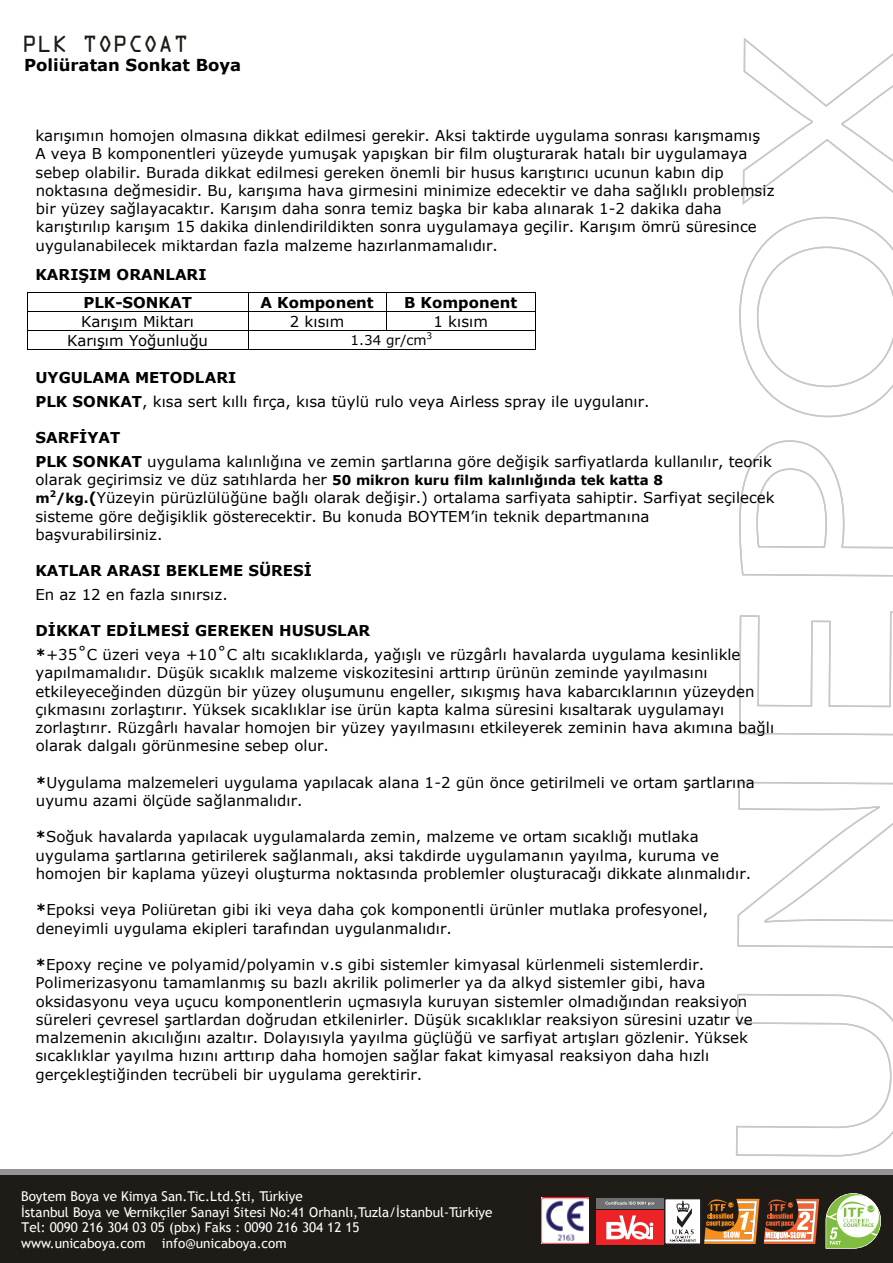
<style>
.page{position:relative;width:893px;height:1263px;background:#fff}
.page>*{position:absolute;margin:0;border:0;box-sizing:border-box;transform-origin:0 0}
.t1{font:21px "OCRA Std";color:#1f1b17}
.t2{font:700 16.5px "Verdana";color:#010101}
.t3{font:15px/18.1px "Verdana";color:#010101}
.t4{font:700 15px/28px "Verdana";color:#010101}
.t5{font:13.5px/15.6px "Trebuchet MS";color:#fff}
.t6{font:700 13.5px "Verdana";color:#010101}
.t7{font:13.5px "Verdana";color:#010101}
.s1{font-weight:700}
.s2{font-weight:400;font-size:15px}
.s3{font-weight:700;font-size:13.5px}
</style>
<div class="page">
<div style="left:0;top:1169px;width:893px;height:94px;background:#969494"></div>
<div style="left:0;top:1175px;width:893px;height:88px;background:#1f1b17"></div>
<svg style="left:736px;top:993px;width:157px;height:164px"></svg>
<svg style="left:737px;top:781px;width:3px;height:166px"></svg>
<svg style="left:740px;top:440px;width:153px;height:508px"></svg>
<svg style="left:739px;top:216px;width:154px;height:202px"></svg>
<svg style="left:742px;top:38px;width:151px;height:167px"></svg>
<hr style="left:28px;top:292px;width:220px;height:1px;background:#010101">
<hr style="left:248px;top:292px;width:138px;height:1px;background:#010101">
<hr style="left:387px;top:292px;width:148px;height:1px;background:#010101">
<hr style="left:28px;top:311px;width:220px;height:1px;background:#010101">
<hr style="left:248px;top:311px;width:138px;height:1px;background:#010101">
<hr style="left:387px;top:311px;width:148px;height:1px;background:#010101">
<hr style="left:28px;top:330px;width:220px;height:1px;background:#010101">
<hr style="left:248px;top:330px;width:138px;height:1px;background:#010101">
<svg style="left:386px;top:292px;width:1px;height:39px"></svg>
<hr style="left:387px;top:330px;width:148px;height:1px;background:#010101">
<svg style="left:27px;top:292px;width:1px;height:58px"></svg>
<hr style="left:28px;top:349px;width:220px;height:1px;background:#010101">
<svg style="left:248px;top:293px;width:1px;height:56px"></svg>
<hr style="left:248px;top:349px;width:287px;height:1px;background:#010101">
<svg style="left:535px;top:292px;width:1px;height:58px"></svg>
<div style="left:596px;top:1210px;width:68px;height:34px;background:#ec2427"></div>
<svg style="left:606px;top:1215px;width:47px;height:24px"></svg>
<div style="left:596px;top:1198px;width:68px;height:11px;background:#6e6f72"></div>
<svg style="left:605px;top:1201px;width:49px;height:4px"></svg>
<div style="left:664px;top:1198px;width:38px;height:47px;background:#fff;border:2px solid #231f20"></div>
<svg style="left:670px;top:1200px;width:26px;height:42px"></svg>
<svg style="left:704px;top:1198px;width:115px;height:46px"></svg>
<svg style="left:826px;top:1193px;width:55px;height:55px;background:#a8c08d"></svg>
<img style="left:542px;top:1198px;width:47px;height:45px">
<h1 class="t1" style="left:22px;top:34px;width:168px">PLK TOPCOAT</h1>
<p class="t2" style="left:24px;top:53px;width:219px">Poliüratan Sonkat Boya</p>
<p class="t3" style="left:35px;top:127px;width:741px">karışımın homojen olmasına dikkat edilmesi gerekir. Aksi taktirde uygulama sonrası karışmamış<br>A veya B komponentleri yüzeyde yumuşak yapışkan bir film oluşturarak hatalı bir uygulamaya sebep olabilir. Burada dikkat edilmesi gereken önemli bir husus karıştırıcı ucunun kabın dip noktasına değmesidir. Bu, karışıma hava girmesini minimize edecektir ve daha sağlıklı problemsiz bir yüzey sağlayacaktır. Karışım daha sonra temiz başka bir kaba alınarak 1-2 dakika daha karıştırılıp karışım 15 dakika dinlendirildikten sonra uygulamaya geçilir. Karışım ömrü süresince uygulanabilecek miktardan fazla malzeme hazırlanmamalıdır.</p>
<p class="t4" style="left:83px;top:260px;width:125px;text-indent:-48px">KARIŞIM ORANLARI<br>PLK-SONKAT</p>
<p class="t4" style="left:260px;top:288px;width:115px">A Komponent</p>
<p class="t4" style="left:404px;top:288px;width:115px">B Komponent</p>
<p class="t3" style="left:81px;top:312px;width:114px">Karışım Miktarı</p>
<p class="t3" style="left:290px;top:312px;width:56px">2 kısım</p>
<p class="t3" style="left:433px;top:312px;width:56px">1 kısım</p>
<p class="t3" style="left:67px;top:331px;width:142px">Karışım Yoğunluğu</p>
<p class="t7" style="left:351px;top:331px;width:83px">1.34 gr/cm<sup>3</sup></p>
<p class="t3" style="left:35px;top:366px;width:616px;line-height:23.7px"><span class="s1">UYGULAMA METODLARI<br>PLK SONKAT</span>, kısa sert kıllı fırça, kısa tüylü rulo veya Airless spray ile uygulanır.</p>
<p class="t3" style="left:35px;top:426px;width:738px;line-height:23.7px"><span class="s1">SARFİYAT<br>PLK SONKAT</span> uygulama kalınlığına ve zemin şartlarına göre değişik sarfiyatlarda kullanılır, teorik</p>
<p class="t6" style="left:36px;top:471px;width:629px"><span class="s2">olarak geçirimsiz ve düz satıhlarda her</span> 50 mikron kuru film kalınlığında tek katta 8</p>
<p class="t3" style="left:35px;top:488px;width:741px"><span class="s3">m</span><sup>2</sup><span class="s3">/kg.</span><span class="s1">(</span>Yüzeyin pürüzlülüğüne bağlı olarak değişir.) ortalama sarfiyata sahiptir. Sarfiyat seçilecek sisteme göre değişiklik gösterecektir. Bu konuda BOYTEM’in teknik departmanına başvurabilirsiniz.</p>
<p class="t4" style="left:35px;top:556px;width:278px">KATLAR ARASI BEKLEME SÜRESİ</p>
<p class="t3" style="left:35px;top:585px;width:194px">En az 12 en fazla sınırsız.</p>
<p class="t3" style="left:35px;top:619px;width:707px;line-height:23.5px"><span class="s1">DİKKAT EDİLMESİ GEREKEN HUSUSLAR<br>*</span>+35˚C üzeri veya +10˚C altı sıcaklıklarda, yağışlı ve rüzgârlı havalarda uygulama kesinlikle</p>
<p class="t3" style="left:36px;top:664px;width:740px">yapılmamalıdır. Düşük sıcaklık malzeme viskozitesini arttırıp ürünün zeminde yayılmasını etkileyeceğinden düzgün bir yüzey oluşumunu engeller, sıkışmış hava kabarcıklarının yüzeyden çıkmasını zorlaştırır. Yüksek sıcaklıklar ise ürün kapta kalma süresini kısaltarak uygulamayı zorlaştırır. Rüzgârlı havalar homojen bir yüzey yayılmasını etkileyerek zeminin hava akımına bağlı olarak dalgalı görünmesine sebep olur.</p>
<p class="t3" style="left:36px;top:773px;width:721px"><span class="s1">*</span>Uygulama malzemeleri uygulama yapılacak alana 1-2 gün önce getirilmeli ve ortam şartlarına uyumu azami ölçüde sağlanmalıdır.</p>
<p class="t3" style="left:36px;top:828px;width:717px"><span class="s1">*</span>Soğuk havalarda yapılacak uygulamalarda zemin, malzeme ve ortam sıcaklığı mutlaka uygulama şartlarına getirilerek sağlanmalı, aksi takdirde uygulamanın yayılma, kuruma ve homojen bir kaplama yüzeyi oluşturma noktasında problemler oluşturacağı dikkate alınmalıdır.</p>
<p class="t3" style="left:36px;top:901px;width:674px"><span class="s1">*</span>Epoksi veya Poliüretan gibi iki veya daha çok komponentli ürünler mutlaka profesyonel, deneyimli uygulama ekipleri tarafından uygulanmalıdır.</p>
<p class="t3" style="left:35px;top:955px;width:719px"><span class="s1">*</span>Epoxy reçine ve polyamid/polyamin v.s gibi sistemler kimyasal kürlenmeli sistemlerdir.<br>Polimerizasyonu tamamlanmış su bazlı akrilik polimerler ya da alkyd sistemler gibi, hava oksidasyonu veya uçucu komponentlerin uçmasıyla kuruyan sistemler olmadığından reaksiyon süreleri çevresel şartlardan doğrudan etkilenirler. Düşük sıcaklıklar reaksiyon süresini uzatır ve malzemenin akıcılığını azaltır. Dolayısıyla yayılma güçlüğü ve sarfiyat artışları gözlenir. Yüksek sıcaklıklar yayılma hızını arttırıp daha homojen sağlar fakat kimyasal reaksiyon daha hızlı gerçekleştiğinden tecrübeli bir uygulama gerektirir.</p>
<p class="t5" style="left:21px;top:1188px;width:473px">Boytem Boya ve Kimya San.Tic.Ltd.Şti, Türkiye<br>İstanbul Boya ve Vernikçiler Sanayi Sitesi No:41 Orhanlı,Tuzla/İstanbul-Türkiye Tel: 0090 216 304 03 05 (pbx) Faks : 0090 216 304 12 15<br>www.unicaboya.com info@unicaboya.com</p>
</div>
